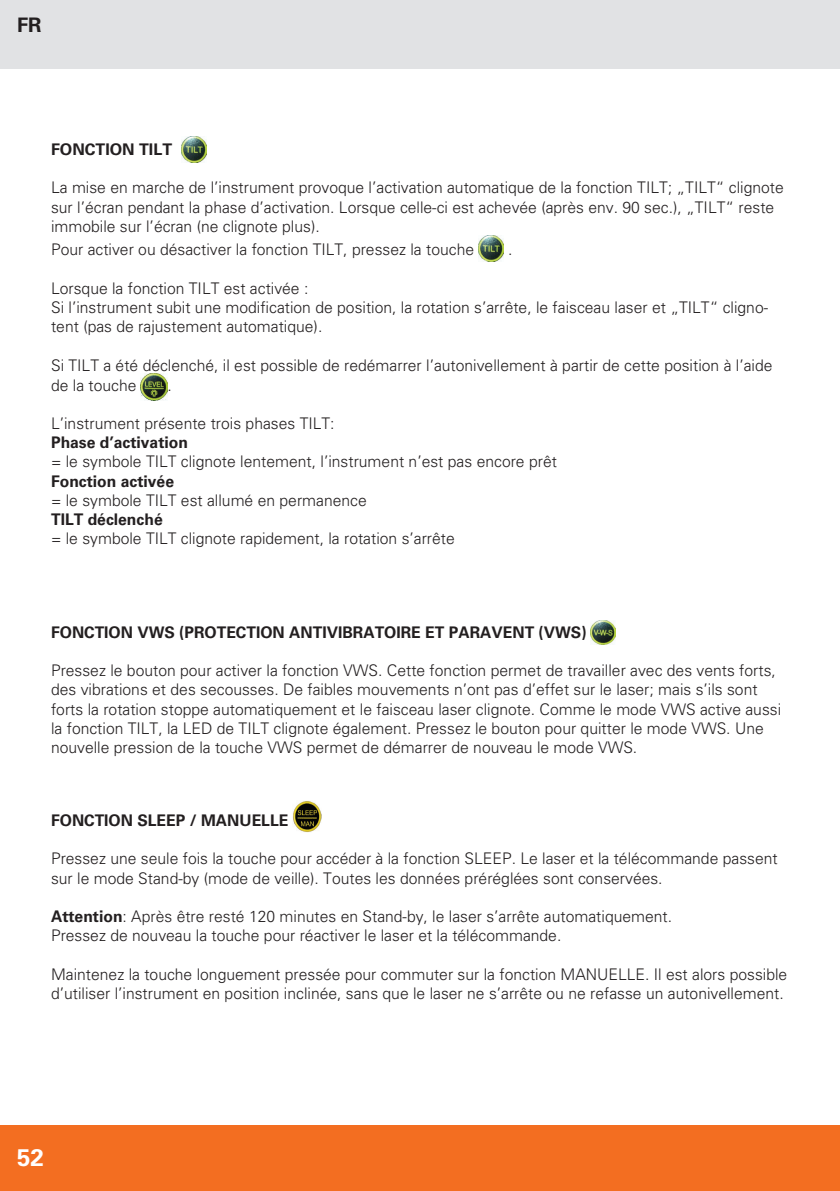
<style>
.page{position:relative;width:840px;height:1191px;background:#fff}
.page>*{position:absolute;margin:0;border:0;box-sizing:border-box;transform-origin:0 0}
.t1{font:700 24px "Univers LT Std";color:#fff}
.t2{font:700 20px "Univers LT Std";color:#231f20}
.t3{font:300 16px/19.2px "Univers LT Std";color:#231f20}
.t4{font:700 16px "Univers LT Std";color:#231f20}
.s1{font-weight:700}
</style>
<div class="page">
<div style="left:0;top:1125px;width:839px;height:66px;background:#f36e21"></div>
<div style="left:0;top:0;width:839px;height:68px;background:#e1e2e4"></div>
<img style="left:590px;top:620px;width:24px;height:25px">
<img style="left:181px;top:136px;width:25px;height:26px">
<img style="left:478px;top:235px;width:25px;height:26px">
<img style="left:141px;top:374px;width:26px;height:26px">
<img style="left:293px;top:801px;width:28px;height:31px">
<p class="t2" style="left:17px;top:13px;width:26px">FR</p>
<p class="t4" style="left:51px;top:140px;width:122px">FONCTION TILT</p>
<p class="t3" style="left:51px;top:178px;width:734px">La mise en marche de l’instrument provoque l’activation automatique de la fonction TILT; „TILT“ clignote sur l’écran pendant la phase d’activation. Lorsque celle-ci est achevée (après env. 90 sec.), „TILT“ reste immobile sur l’écran (ne clignote plus).</p>
<p class="t3" style="left:51px;top:240px;width:424px">Pour activer ou désactiver la fonction TILT, pressez la touche</p>
<p class="t3" style="left:508px;top:240px;width:6px">.</p>
<p class="t3" style="left:51px;top:278px;width:718px">Lorsque la fonction TILT est activée :<br>Si l’instrument subit une modification de position, la rotation s’arrête, le faisceau laser et „TILT“ cligno&shy;tent (pas de rajustement automatique).</p>
<p class="t3" style="left:51px;top:355px;width:722px;line-height:20px">Si TILT a été déclenché, il est possible de redémarrer l’autonivellement à partir de cette position à l’aide de la touche</p>
<p class="t3" style="left:167px;top:375px;width:6px">.</p>
<p class="t3" style="left:51px;top:414px;width:285px">L’instrument présente trois phases TILT:</p>
<p class="t4" style="left:51px;top:433px;width:138px">Phase d’activation</p>
<p class="t3" style="left:51px;top:452px;width:507px">= le symbole TILT clignote lentement, l’instrument n’est pas encore prêt</p>
<p class="t4" style="left:51px;top:471px;width:124px">Fonction activée</p>
<p class="t3" style="left:51px;top:490px;width:317px">= le symbole TILT est allumé en permanence</p>
<p class="t4" style="left:51px;top:510px;width:113px">TILT déclenché</p>
<p class="t3" style="left:51px;top:529px;width:405px">= le symbole TILT clignote rapidement, la rotation s’arrête</p>
<p class="t4" style="left:51px;top:623px;width:536px">FONCTION VWS (PROTECTION ANTIVIBRATOIRE ET PARAVENT (VWS)</p>
<p class="t3" style="left:51px;top:661px;width:731px">Pressez le bouton pour activer la fonction VWS. Cette fonction permet de travailler avec des vents forts, des vibrations et des secousses. De faibles mouvements n’ont pas d’effet sur le laser; mais s’ils sont forts la rotation stoppe automatiquement et le faisceau laser clignote. Comme le mode VWS active aussi la fonction TILT, la LED de TILT clignote également. Pressez le bouton pour quitter le mode VWS. Une nouvelle pression de la touche VWS permet de démarrer de nouveau le mode VWS.</p>
<p class="t4" style="left:51px;top:811px;width:238px">FONCTION SLEEP / MANUELLE</p>
<p class="t3" style="left:51px;top:849px;width:727px">Pressez une seule fois la touche pour accéder à la fonction SLEEP. Le laser et la télécommande passent sur le mode Stand-by (mode de veille). Toutes les données préréglées sont conservées.</p>
<p class="t3" style="left:51px;top:906px;width:622px"><span class="s1">Attention</span>: Après être resté 120 minutes en Stand-by, le laser s’arrête automatiquement.<br>Pressez de nouveau la touche pour réactiver le laser et la télécommande.</p>
<p class="t3" style="left:51px;top:964px;width:737px">Maintenez la touche longuement pressée pour commuter sur la fonction MANUELLE. Il est alors possible d’utiliser l’instrument en position inclinée, sans que le laser ne s’arrête ou ne refasse un autonivellement.</p>
<h1 class="t1" style="left:17px;top:1143px;width:28px">52</h1>
</div>
